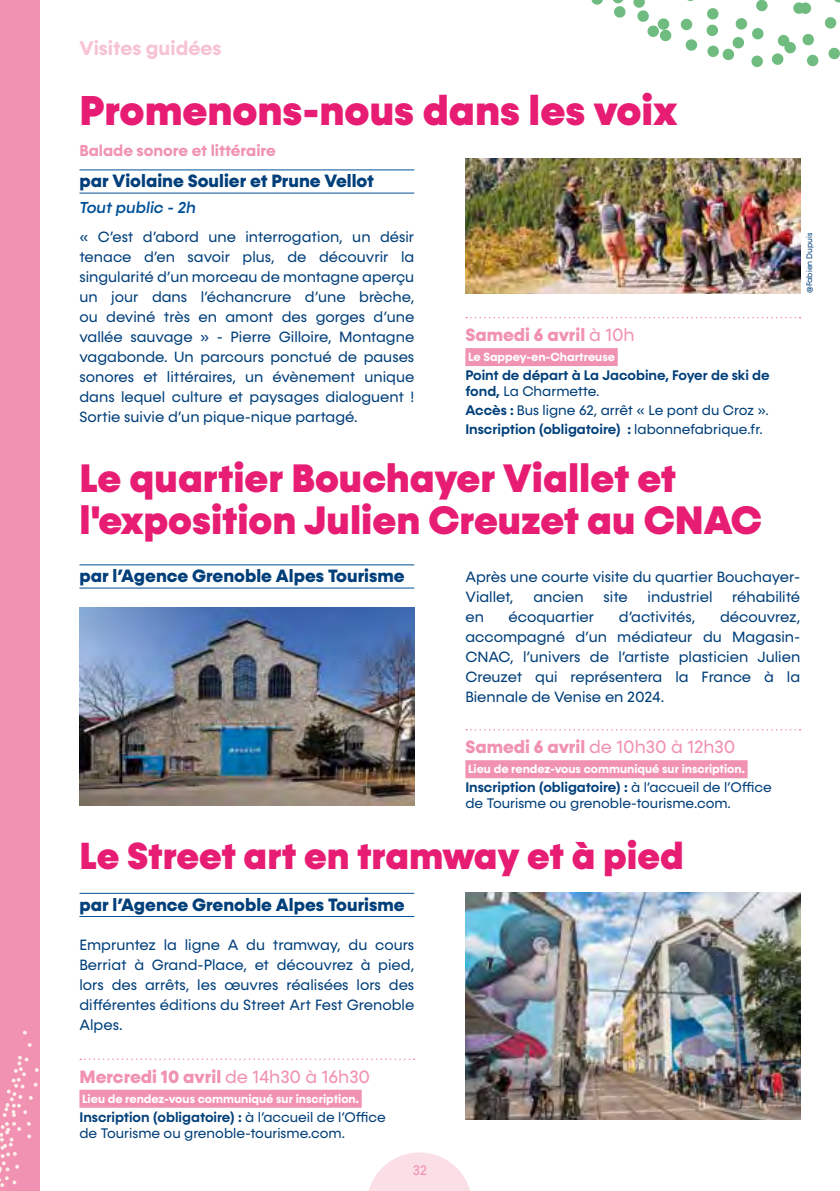
<style>
.page{position:relative;width:840px;height:1191px;background:#fff}
.page>*{position:absolute;margin:0;border:0;box-sizing:border-box;transform-origin:0 0}
.t1{font:900 42px "Konnect";color:#e71d74}
.t2{font:900 40px/42px "Konnect";color:#e71d74}
.t3{font:900 38px "Konnect";color:#e71d74}
.t4{font:700 20px "Konnect";color:#f7c3d2}
.t5{font:800 18px "Konnect";color:#003f7a}
.t6{font:800 18px "Konnect";color:#f192b3}
.t7{font:18px "Konnect";color:#f192b3}
.t8{font:700 16px "Konnect";color:#f192b3}
.t9{font:italic 500 16px "Konnect";color:#005098}
.t10{font:15px/20px "Konnect";color:#003f7a;text-align:justify}
.t11{font:14px/16px "Konnect";color:#003f7a}
.t12{font:600 14px/16px "Konnect";color:#003f7a}
.t13{font:14px "Konnect";color:#f192b3}
.t14{font:700 12px "Konnect";color:#fff}
.t15{font:8px "Konnect";color:#003f7a}
.s1{font-weight:400}
.s2{font-weight:600}
.s3{font-weight:800}
</style>
<div class="page">
<div style="left:0;top:0;width:839px;height:1191px;background:#f192b3"></div>
<div style="left:40px;top:0;width:799px;height:1191px;background:#fff"></div>
<svg style="left:802px;top:34px;width:12px;height:12px"></svg>
<svg style="left:828px;top:47px;width:11px;height:13px"></svg>
<svg style="left:824px;top:17px;width:12px;height:12px"></svg>
<div style="left:806px;top:55px;width:12px;height:11px;background:#70bc80;border-radius:50%"></div>
<div style="left:799px;top:2px;width:11px;height:12px;background:#70bc80;border-radius:50%"></div>
<div style="left:792px;top:2px;width:12px;height:12px;background:#70bc80;border-radius:50%"></div>
<div style="left:784px;top:42px;width:11px;height:11px;background:#70bc80;border-radius:50%"></div>
<div style="left:777px;top:35px;width:11px;height:11px;background:#70bc80;border-radius:50%"></div>
<div style="left:771px;top:53px;width:12px;height:12px;background:#70bc80;border-radius:50%"></div>
<svg style="left:750px;top:55px;width:13px;height:13px"></svg>
<svg style="left:755px;top:0;width:12px;height:12px"></svg>
<svg style="left:751px;top:27px;width:12px;height:13px"></svg>
<svg style="left:734px;top:18px;width:13px;height:12px"></svg>
<svg style="left:706px;top:8px;width:38px;height:53px"></svg>
<svg style="left:685px;top:39px;width:12px;height:12px"></svg>
<svg style="left:680px;top:18px;width:12px;height:13px"></svg>
<svg style="left:633px;top:0;width:38px;height:42px"></svg>
<svg style="left:613px;top:0;width:13px;height:18px"></svg>
<svg style="left:591px;top:0;width:12px;height:5px"></svg>
<svg style="left:23px;top:1030px;width:4px;height:4px"></svg>
<svg style="left:28px;top:1043px;width:4px;height:4px"></svg>
<svg style="left:0;top:1055px;width:39px;height:132px"></svg>
<hr style="left:79px;top:170px;width:335px;height:1px;background:#005098">
<hr style="left:79px;top:193px;width:335px;height:1px;background:#005098">
<hr style="left:79px;top:893px;width:335px;height:1px;background:#005098">
<hr style="left:79px;top:916px;width:335px;height:1px;background:#005098">
<svg style="left:466px;top:317px;width:334px;height:1px"></svg>
<div style="left:465px;top:348px;width:152px;height:18px;background:#f192b3"></div>
<hr style="left:79px;top:564px;width:335px;height:1px;background:#005098">
<hr style="left:79px;top:587px;width:335px;height:1px;background:#005098">
<svg style="left:466px;top:729px;width:334px;height:1px"></svg>
<div style="left:465px;top:760px;width:282px;height:18px;background:#f192b3"></div>
<svg style="left:80px;top:1058px;width:334px;height:2px"></svg>
<div style="left:79px;top:1089px;width:282px;height:18px;background:#f192b3"></div>
<img style="left:465px;top:159px;width:334px;height:134px">
<img style="left:79px;top:608px;width:335px;height:197px">
<img style="left:465px;top:892px;width:334px;height:227px">
<svg style="left:369px;top:1152px;width:101px;height:39px"></svg>
<h3 class="t4" style="left:79px;top:36px;width:143px">Visites guidées</h3>
<h1 class="t1" style="left:79px;top:85px;width:599px">Promenons-nous dans les voix</h1>
<p class="t8" style="left:79px;top:141px;width:198px">Balade sonore et littéraire</p>
<p class="t5" style="left:79px;top:170px;width:296px">par Violaine Soulier et Prune Vellot</p>
<p class="t9" style="left:79px;top:198px;width:118px">Tout public - 2h</p>
<p class="t10" style="left:79px;top:227px;width:336px">« C’est d’abord une interrogation, un désir tenace d’en savoir plus, de découvrir la singularité d’un morceau de montagne aperçu un jour dans l’échancrure d’une brèche, ou deviné très en amont des gorges d’une vallée sauvage » - Pierre Gilloire, Montagne vagabonde. Un parcours ponctué de pauses sonores et littéraires, un évènement unique dans lequel culture et paysages dialoguent !<br>Sortie suivie d’un pique-nique partagé.</p>
<p class="t6" style="left:465px;top:324px;width:171px">Samedi 6 avril <span class="s1">à 10h</span></p>
<p class="t14" style="left:468px;top:350px;width:148px">Le Sappey-en-Chartreuse</p>
<p class="t12" style="left:465px;top:367px;width:306px">Point de départ à La Jacobine, Foyer de ski de fond, <span class="s1">La Charmette.</span></p>
<p class="t11" style="left:465px;top:401px;width:305px;line-height:18.8px"><span class="s2">Accès :</span> Bus ligne 62, arrêt « Le pont du Croz ».<br><span class="s2">Inscription (obligatoire) :</span> labonnefabrique.fr.</p>
<h2 class="t2" style="left:79px;top:458px;width:683px">Le quartier Bouchayer Viallet et l'exposition Julien Creuzet au CNAC</h2>
<p class="t15" style="left:804px;top:293px;width:62px;rotate:-90deg">@Fabien Dupuis</p>
<p class="t5" style="left:79px;top:565px;width:326px">par l’Agence Grenoble Alpes Tourisme</p>
<p class="t10" style="left:465px;top:567px;width:336px">Après une courte visite du quartier Bouchayer-<br>Viallet,</p>
<p class="t10" style="left:533px;top:587px;width:52px">ancien</p>
<p class="t10" style="left:603px;top:587px;width:26px">site</p>
<p class="t10" style="left:647px;top:587px;width:66px">industriel</p>
<p class="t10" style="left:731px;top:587px;width:69px">réhabilité</p>
<p class="t10" style="left:465px;top:607px;width:20px">en</p>
<p class="t10" style="left:508px;top:607px;width:87px">écoquartier</p>
<p class="t10" style="left:618px;top:607px;width:78px">d’activités,</p>
<p class="t10" style="left:465px;top:607px;width:336px;text-indent:254px">découvrez, accompagné d’un médiateur du Magasin-CNAC, l’univers de l’artiste plasticien Julien Creuzet qui représentera la France à la Biennale de Venise en 2024.</p>
<p class="t7" style="left:465px;top:736px;width:271px"><span class="s3">Samedi 6 avril</span> de 10h30 à 12h30</p>
<p class="t14" style="left:468px;top:762px;width:278px">Lieu de rendez-vous communiqué sur inscription.</p>
<p class="t11" style="left:465px;top:779px;width:307px"><span class="s2">Inscription (obligatoire) :</span> à l’accueil de l’Office de Tourisme ou grenoble-tourisme.com.</p>
<h3 class="t3" style="left:79px;top:832px;width:605px">Le Street art en tramway et à pied</h3>
<p class="t5" style="left:79px;top:893px;width:326px">par l’Agence Grenoble Alpes Tourisme</p>
<p class="t10" style="left:79px;top:935px;width:336px">Empruntez la ligne A du tramway, du cours Berriat à Grand-Place, et découvrez à pied, lors des arrêts, les œuvres réalisées lors des différentes éditions du Street Art Fest Grenoble Alpes.</p>
<p class="t6" style="left:79px;top:1065px;width:292px">Mercredi 10 avril <span class="s1">de 14h30 à 16h30</span></p>
<p class="t14" style="left:82px;top:1091px;width:278px">Lieu de rendez-vous communiqué sur inscription.</p>
<p class="t11" style="left:79px;top:1109px;width:307px"><span class="s2">Inscription (obligatoire) :</span> à l’accueil de l’Office de Tourisme ou grenoble-tourisme.com.</p>
<p class="t13" style="left:412px;top:1161px;width:16px">32</p>
</div>
